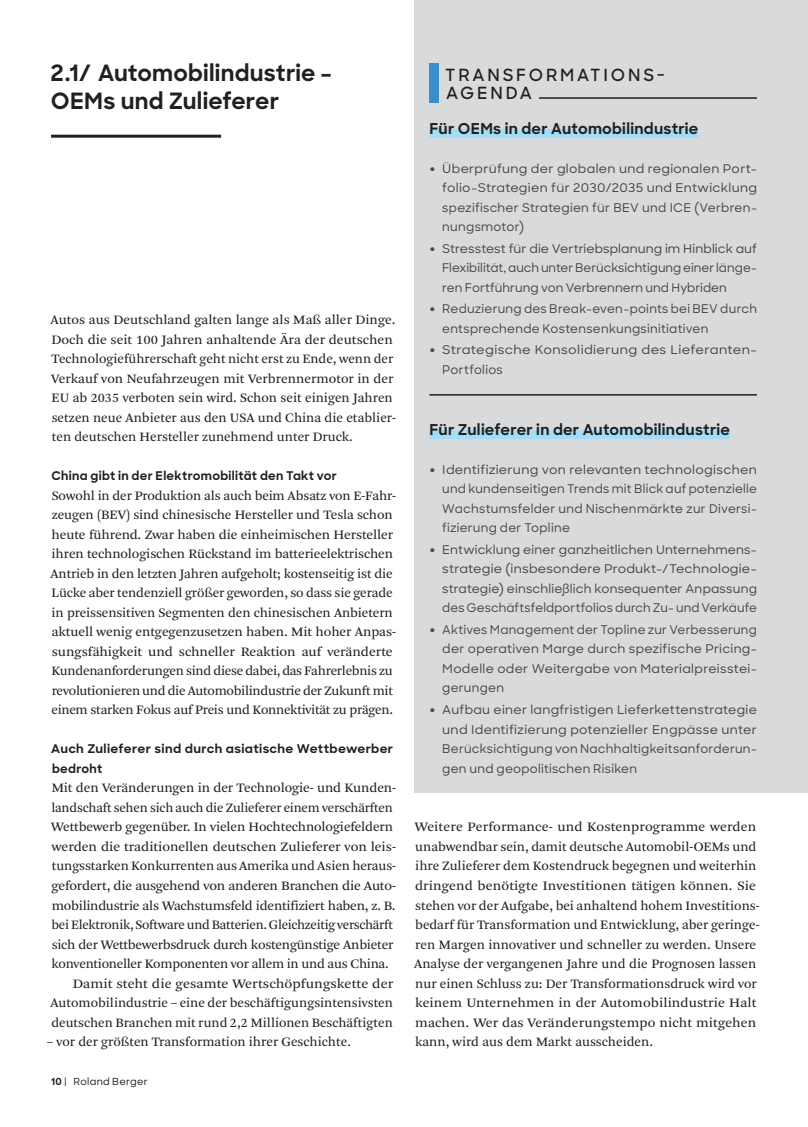
<style>
.page{position:relative;width:808px;height:1127px;background:#fff}
.page>*{position:absolute;margin:0;border:0;box-sizing:border-box;transform-origin:0 0}
.t1{font:700 22.5px/28.5px "RB Design";letter-spacing:.01em;color:#231f20}
.t2{font:600 16.8px/18.1px "RB Design";letter-spacing:.17em;color:#231f20}
.t3{font:700 15px "RB Design";letter-spacing:.015em;color:#231f20}
.t4{font:13.5px/19.5px "Arnhem Pro Blond";letter-spacing:-.01em;color:#231f20}
.t5{font:13.5px/19.5px "Arnhem Pro Blond";letter-spacing:-.01em;color:#231f20;scale:1.04 1}
.t6{font:13.5px "Arnhem Pro Blond";letter-spacing:-.01em;color:#231f20;scale:1.06 1}
.t7{font:500 12px/19.5px "RB Design";letter-spacing:.02em;color:#464748;text-align:justify}
.t8{font:500 12px/19.5px "RB Design";letter-spacing:.02em;color:#464748;text-align:justify;scale:1.04 1}
.t9{font:500 12px/19.5px "RB Design";letter-spacing:.02em;color:#464748;text-align:justify;scale:1.06 1}
.t10{font:500 12px/19.5px "RB Design";letter-spacing:.02em;color:#464748;text-align:justify;scale:1.05 1}
.t11{font:700 12px/19.5px "RB Design";letter-spacing:.025em;color:#231f20;scale:1.04 1}
.t12{font:500 12px/19.5px "RB Design";letter-spacing:.02em;color:#464748;scale:1.08 1}
.t13{font:700 12px "RB Design";letter-spacing:.025em;color:#231f20}
.t14{font:500 9.75px "RB Design";letter-spacing:.03em;color:#231f20}
.s1{font-weight:700}
.s2{font-weight:700;font-size:15px}
</style>
<div class="page">
<div style="left:414px;top:0;width:394px;height:792px;background:#d9dadc"></div>
<hr style="left:51px;top:135px;width:170px;height:3px;background:#231f20">
<div style="left:429px;top:129px;width:269px;height:9px;background:#a2def8"></div>
<div style="left:429px;top:430px;width:301px;height:9px;background:#a2def8"></div>
<hr style="left:429px;top:394px;width:328px;height:2px;background:#231f20">
<hr style="left:539px;top:97px;width:218px;height:2px;background:#231f20">
<div style="left:429px;top:64px;width:10px;height:39px;background:#398fcd"></div>
<h1 class="t1" style="left:51px;top:58px;width:283px">2.1/ Automobilindustrie –<br>OEMs und Zulieferer</h1>
<p class="t4" style="left:51px;top:310px;width:347px">Autos aus Deutschland galten lange als Maß aller Dinge.<br>Doch die seit 100 Jahren anhaltende Ära der deutschen Technologieführerschaft geht nicht erst zu Ende, wenn der Verkauf von Neufahrzeugen mit Verbrennermotor in der EU ab 2035 verboten sein wird. Schon seit einigen Jahren setzen neue Anbieter aus den USA und China die etablier&shy;ten deutschen Hersteller zunehmend unter Druck.</p>
<p class="t13" style="left:51px;top:468px;width:287px">China gibt in der Elektromobilität den Takt vor</p>
<p class="t4" style="left:51px;top:486px;width:347px">Sowohl in der Produktion als auch beim Absatz von E-Fahr&shy;zeugen (BEV) sind chinesische Hersteller und Tesla schon heute führend. Zwar haben die einheimischen Hersteller ihren technologischen Rückstand im batterieelektrischen Antrieb in den letzten Jahren aufgeholt; kostenseitig ist die Lücke aber tendenziell größer geworden, so dass sie gerade in preissensitiven Segmenten den chinesischen Anbietern aktuell wenig entgegenzusetzen haben. Mit hoher Anpas&shy;sungsfähigkeit und schneller Reaktion auf veränderte Kundenanforderungen sind diese dabei, das Fahrerlebnis zu revolutionieren und die Automobilindustrie der Zukunft mit einem starken Fokus auf Preis und Konnektivität zu prägen.</p>
<p class="t11" style="left:51px;top:739px;width:330px">Auch Zulieferer sind durch asiatische Wettbewerber bedroht</p>
<p class="t4" style="left:52px;top:778px;width:346px">Mit den Veränderungen in der Technologie- und Kunden-</p>
<p class="t4" style="left:51px;top:798px;width:343px">landschaft sehen sich auch die Zulieferer einem verschärften</p>
<p class="t4" style="left:51px;top:817px;width:343px">Wettbewerb gegenüber. In vielen Hochtechnologiefeldern</p>
<p class="t5" style="left:52px;top:837px;width:333px">werden die traditionellen deutschen Zulieferer von leis-</p>
<p class="t4" style="left:52px;top:856px;width:346px">tungsstarken Konkurrenten aus Amerika und Asien heraus-</p>
<p class="t4" style="left:52px;top:876px;width:346px">gefordert, die ausgehend von anderen Branchen die Auto-</p>
<p class="t4" style="left:52px;top:895px;width:345px">mobilindustrie als Wachstumsfeld identifiziert haben, z. B.</p>
<p class="t4" style="left:52px;top:915px;width:343px">bei Elektronik, Software und Batterien. Gleichzeitig verschärft</p>
<p class="t4" style="left:52px;top:934px;width:343px">sich der Wettbewerbsdruck durch kostengünstige Anbieter</p>
<p class="t4" style="left:52px;top:954px;width:339px">konventioneller Komponenten vor allem in und aus China.</p>
<p class="t6" style="left:73px;top:974px;width:304px">Damit steht die gesamte Wertschöpfungskette der</p>
<p class="t4" style="left:51px;top:993px;width:344px">Automobilindustrie – eine der beschäftigungsintensivsten</p>
<p class="t4" style="left:51px;top:1012px;width:343px">deutschen Branchen mit rund 2,2 Millionen Beschäftigten</p>
<p class="t4" style="left:47px;top:1032px;width:306px">– vor der größten Transformation ihrer Geschichte.</p>
<p class="t14" style="left:51px;top:1075px;width:98px"><span class="s1">10</span> <sup>|</sup> Roland Berger</p>
<p class="t2" style="left:445px;top:66px;width:221px">TRANSFORMATIONS-<br>AGENDA</p>
<p class="t3" style="left:429px;top:118px;width:270px">Für OEMs in der Automobilindustrie</p>
<p class="t10" style="left:442px;top:159px;width:301px;text-indent:-13px"><span class="s2">•</span> Überprüfung der globalen und regionalen Port&shy;folio-Strategien für 2030/2035 und Entwicklung spezifischer Strategien für BEV und ICE (Verbren&shy;nungsmotor)</p>
<p class="t7" style="left:442px;top:239px;width:316px;text-indent:-13px"><span class="s2">•</span> Stresstest für die Vertriebsplanung im Hinblick auf Flexibilität, auch unter Berücksichtigung einer länge&shy;ren Fortführung von Verbrennern und Hybriden</p>
<p class="t7" style="left:442px;top:299px;width:316px;text-indent:-13px"><span class="s2">•</span> Reduzierung des Break-even-points bei BEV durch entsprechende Kostensenkungsinitiativen</p>
<p class="t12" style="left:442px;top:340px;width:293px;text-indent:-13px"><span class="s2">•</span> Strategische Konsolidierung des Lieferanten-<br>Portfolios</p>
<p class="t3" style="left:429px;top:419px;width:302px">Für Zulieferer in der Automobilindustrie</p>
<p class="t9" style="left:442px;top:460px;width:298px;text-indent:-13px"><span class="s2">•</span> Identifizierung von relevanten technologischen und kundenseitigen Trends mit Blick auf potenzielle Wachstumsfelder und Nischenmärkte zur Diversi&shy;fizierung der Topline</p>
<p class="t7" style="left:442px;top:540px;width:316px;text-indent:-13px"><span class="s2">•</span> Entwicklung einer ganzheitlichen Unternehmens&shy;strategie (insbesondere Produkt-/Technologie&shy;strategie) einschließlich konsequenter Anpassung des Geschäftsfeldportfolios durch Zu- und Verkäufe</p>
<p class="t7" style="left:442px;top:620px;width:316px;text-indent:-13px"><span class="s2">•</span> Aktives Management der Topline zur Verbesserung der operativen Marge durch spezifische Pricing-Modelle oder Weitergabe von Materialpreisstei&shy;gerungen</p>
<p class="t8" style="left:442px;top:700px;width:304px;text-indent:-13px"><span class="s2">•</span> Aufbau einer langfristigen Lieferkettenstrategie und Identifizierung potenzieller Engpässe unter Berücksichtigung von Nachhaltigkeitsanforderun&shy;gen und geopolitischen Risiken</p>
<p class="t5" style="left:414px;top:817px;width:334px">Weitere Performance- und Kostenprogramme werden unabwendbar sein, damit deutsche Automobil-OEMs und ihre Zulieferer dem Kostendruck begegnen und weiterhin dringend benötigte Investitionen tätigen können. Sie stehen vor der Aufgabe, bei anhaltend hohem Investitions&shy;bedarf für Transformation und Entwicklung, aber geringe&shy;ren Margen innovativer und schneller zu werden. Unsere Analyse der vergangenen Jahre und die Prognosen lassen nur einen Schluss zu: Der Transformationsdruck wird vor keinem Unternehmen in der Automobilindustrie Halt machen. Wer das Veränderungstempo nicht mitgehen kann, wird aus dem Markt ausscheiden.</p>
</div>
